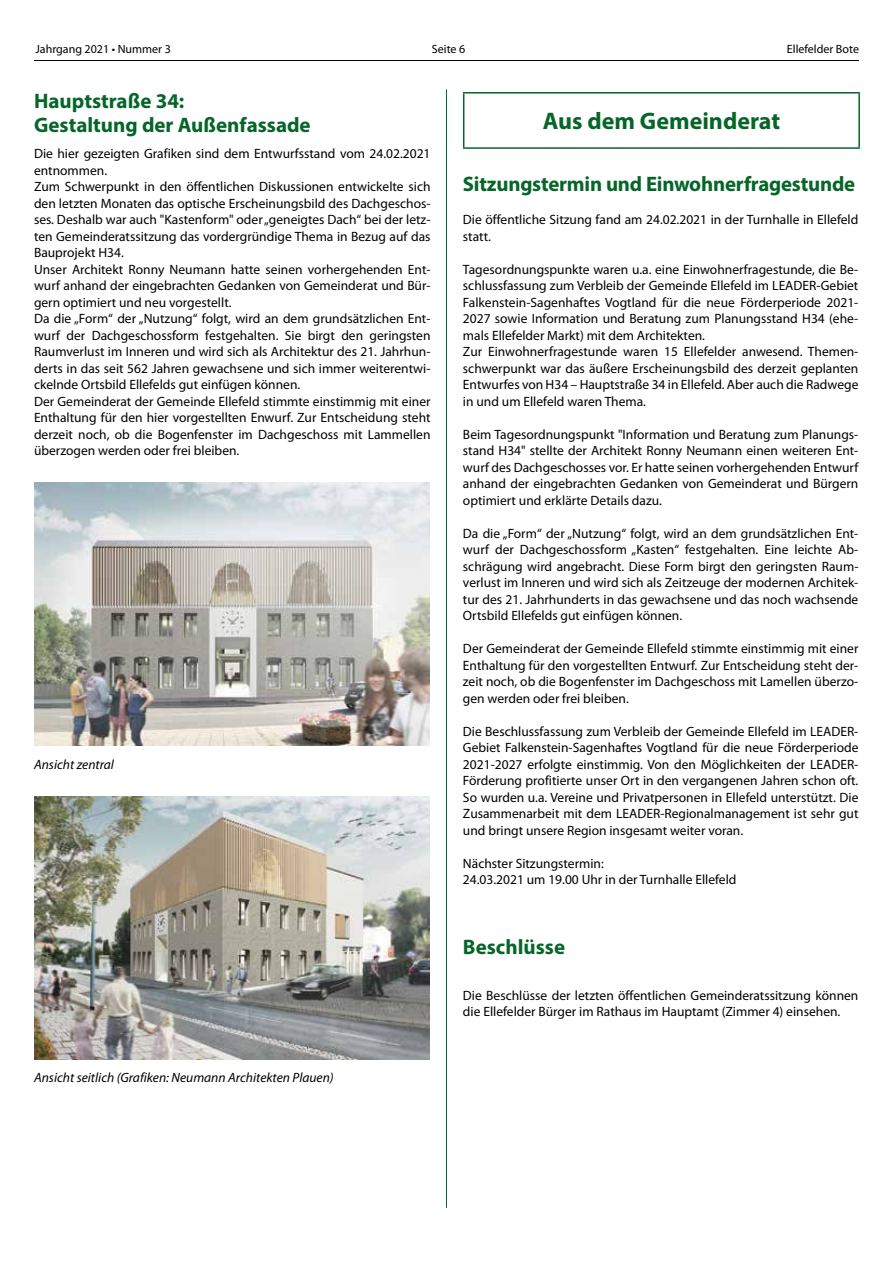
<style>
.page{position:relative;width:893px;height:1263px;background:#fff}
.page>*{position:absolute;margin:0;border:0;box-sizing:border-box;transform-origin:0 0}
.t1{font:700 24px "Myriad Pro";color:#066528}
.t2{font:700 21px/24px "Myriad Pro";color:#066528}
.t3{font:13.5px/16.5px "Myriad Pro";color:#000}
.t4{font:italic 13.5px "Myriad Pro";color:#000}
.t5{font:12px "Myriad Pro";color:#000}
</style>
<div class="page">
<hr style="left:34px;top:60px;width:825px;height:1px;background:#000">
<hr style="left:446px;top:89px;width:1px;height:1119px;background:#066528">
<img style="left:34px;top:482px;width:395px;height:263px">
<img style="left:34px;top:796px;width:395px;height:263px">
<hr style="left:463px;top:92px;width:397px;height:2px;background:#066528">
<hr style="left:463px;top:94px;width:1px;height:53px;background:#066528">
<hr style="left:858px;top:94px;width:2px;height:53px;background:#066528">
<hr style="left:463px;top:147px;width:397px;height:2px;background:#066528">
<p class="t5" style="left:36px;top:42px;width:137px">Jahrgang 2021 • Nummer 3</p>
<p class="t5" style="left:432px;top:42px;width:35px">Seite 6</p>
<p class="t5" style="left:787px;top:42px;width:74px">Ellefelder Bote</p>
<h2 class="t2" style="left:34px;top:88px;width:278px">Hauptstraße 34:<br>Gestaltung der Außenfassade</h2>
<p class="t3" style="left:34px;top:145px;width:398px">Die hier gezeigten Grafiken sind dem Entwurfsstand vom 24.02.2021 entnommen.<br>Zum Schwerpunkt in den öffentlichen Diskussionen entwickelte sich den letzten Monaten das optische Erscheinungsbild des Dachgeschos&shy;ses. Deshalb war auch "Kastenform" oder „geneigtes Dach“ bei der letz&shy;ten Gemeinderatssitzung das vordergründige Thema in Bezug auf das Bauprojekt H34.<br>Unser Architekt Ronny Neumann hatte seinen vorhergehenden Ent&shy;wurf anhand der eingebrachten Gedanken von Gemeinderat und Bür&shy;gern optimiert und neu vorgestellt.<br>Da die „Form“ der „Nutzung“ folgt, wird an dem grundsätzlichen Ent&shy;wurf der Dachgeschossform festgehalten. Sie birgt den geringsten Raumverlust im Inneren und wird sich als Architektur des 21. Jahrhun&shy;derts in das seit 562 Jahren gewachsene und sich immer weiterentwi&shy;ckelnde Ortsbild Ellefelds gut einfügen können.<br>Der Gemeinderat der Gemeinde Ellefeld stimmte einstimmig mit einer Enthaltung für den hier vorgestellten Enwurf. Zur Entscheidung steht derzeit noch, ob die Bogenfenster im Dachgeschoss mit Lammellen überzogen werden oder frei bleiben.</p>
<h1 class="t1" style="left:543px;top:106px;width:239px">Aus dem Gemeinderat</h1>
<h2 class="t2" style="left:463px;top:171px;width:394px">Sitzungstermin und Einwohnerfragestunde</h2>
<p class="t3" style="left:463px;top:211px;width:397px">Die öffentliche Sitzung fand am 24.02.2021 in der Turnhalle in Ellefeld statt.</p>
<p class="t3" style="left:463px;top:261px;width:397px">Tagesordnungspunkte waren u.a. eine Einwohnerfragestunde, die Be&shy;schlussfassung zum Verbleib der Gemeinde Ellefeld im LEADER-Gebiet Falkenstein-Sagenhaftes Vogtland für die neue Förderperiode 2021- 2027 sowie Information und Beratung zum Planungsstand H34 (ehe&shy;mals Ellefelder Markt) mit dem Architekten.<br>Zur Einwohnerfragestunde waren 15 Ellefelder anwesend. Themen&shy;schwerpunkt war das äußere Erscheinungsbild des derzeit geplanten Entwurfes von H34 – Hauptstraße 34 in Ellefeld. Aber auch die Radwege in und um Ellefeld waren Thema.</p>
<p class="t3" style="left:463px;top:425px;width:397px;text-align:justify">Beim Tagesordnungspunkt "Information und Beratung zum Planungs&shy;stand H34" stellte der Architekt Ronny Neumann einen weiteren Ent&shy;wurf des Dachgeschosses vor. Er hatte seinen vorhergehenden Entwurf anhand der eingebrachten Gedanken von Gemeinderat und Bürgern optimiert und erklärte Details dazu.</p>
<p class="t3" style="left:463px;top:524px;width:397px;text-align:justify">Da die „Form“ der „Nutzung“ folgt, wird an dem grundsätzlichen Ent&shy;wurf der Dachgeschossform „Kasten“ festgehalten. Eine leichte Ab&shy;schrägung wird angebracht. Diese Form birgt den geringsten Raum&shy;verlust im Inneren und wird sich als Zeitzeuge der modernen Architek&shy;tur des 21. Jahrhunderts in das gewachsene und das noch wachsende Ortsbild Ellefelds gut einfügen können.</p>
<p class="t3" style="left:463px;top:640px;width:397px;text-align:justify">Der Gemeinderat der Gemeinde Ellefeld stimmte einstimmig mit einer Enthaltung für den vorgestellten Entwurf. Zur Entscheidung steht der&shy;zeit noch, ob die Bogenfenster im Dachgeschoss mit Lamellen überzo&shy;gen werden oder frei bleiben.</p>
<p class="t3" style="left:463px;top:722px;width:397px;text-align:justify">Die Beschlussfassung zum Verbleib der Gemeinde Ellefeld im LEADER-Gebiet Falkenstein-Sagenhaftes Vogtland für die neue Förderperiode 2021-2027 erfolgte einstimmig. Von den Möglichkeiten der LEADER-Förderung profitierte unser Ort in den vergangenen Jahren schon oft.<br>So wurden u.a. Vereine und Privatpersonen in Ellefeld unterstützt. Die Zusammenarbeit mit dem LEADER-Regionalmanagement ist sehr gut und bringt unsere Region insgesamt weiter voran.</p>
<p class="t3" style="left:463px;top:854px;width:275px">Nächster Sitzungstermin:<br>24.03.2021 um 19.00 Uhr in der Turnhalle Ellefeld</p>
<p class="t4" style="left:34px;top:756px;width:82px">Ansicht zentral</p>
<p class="t4" style="left:34px;top:1069px;width:301px">Ansicht seitlich (Grafiken: Neumann Architekten Plauen)</p>
<h2 class="t2" style="left:463px;top:935px;width:104px">Beschlüsse</h2>
<p class="t3" style="left:463px;top:987px;width:397px">Die Beschlüsse der letzten öffentlichen Gemeinderatssitzung können die Ellefelder Bürger im Rathaus im Hauptamt (Zimmer 4) einsehen.</p>
</div>
